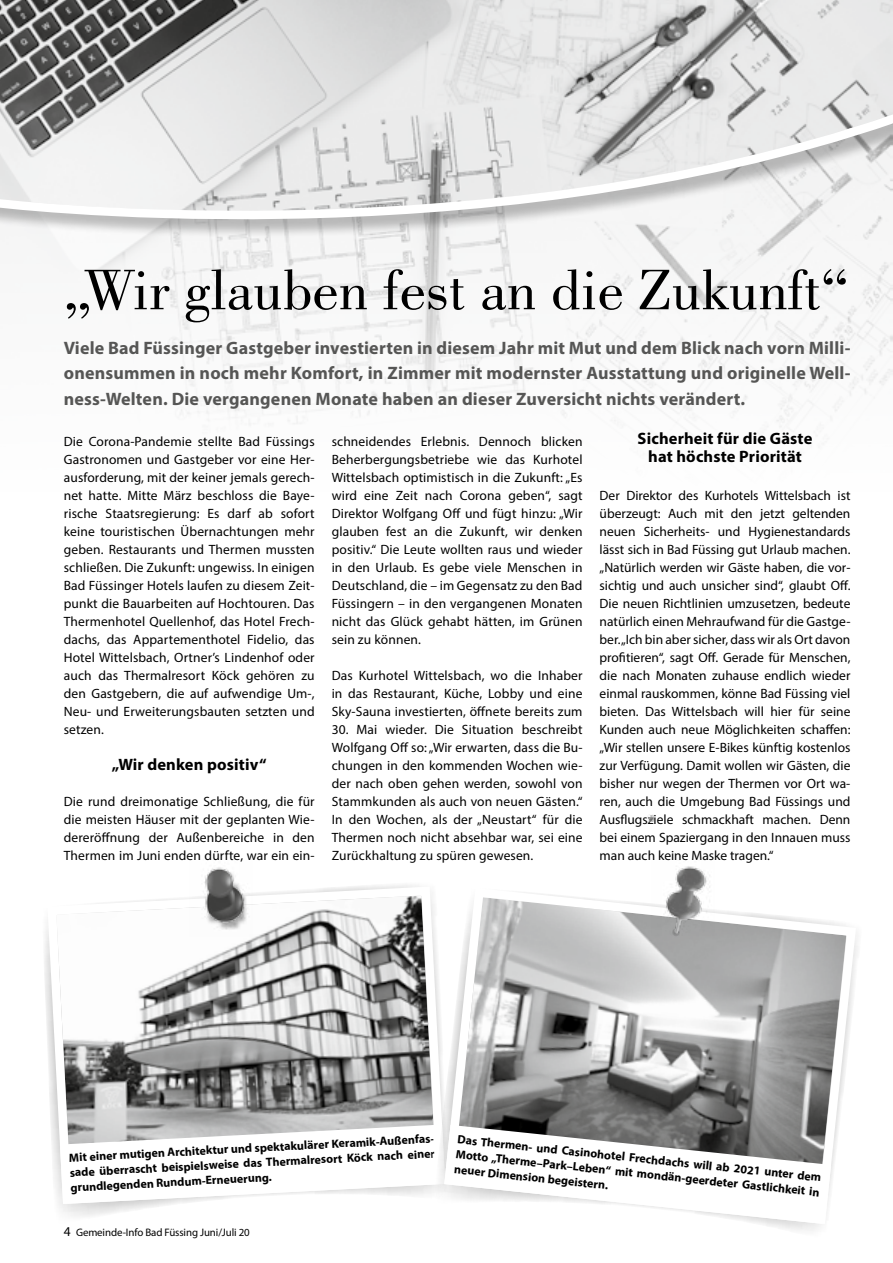
<style>
.page{position:relative;width:893px;height:1263px;background:#fff}
.page>*{position:absolute;margin:0;border:0;box-sizing:border-box;transform-origin:0 0}
.t1{font:60px "Bodoni BT";color:#000}
.t2{font:700 18px/25.5px "Myriad Pro";letter-spacing:.01em;color:#565655;text-align:justify}
.t3{font:700 16.5px/18px "Myriad Pro";letter-spacing:.01em;color:#000;text-align:center}
.t4{font:13.5px/18px "Myriad Pro";letter-spacing:.01em;color:#000;text-align:justify}
.t5{font:700 12px/15px "Myriad Pro";color:#000}
.t6{font:10.8px "Myriad Pro";letter-spacing:-.01em;color:#000}
.s1{font-size:13.5px}
</style>
<div class="page">
<img style="left:92px;top:263px;width:801px;height:173px">
<svg style="left:0;top:0;width:893px;height:263px"></svg>
<svg style="left:44px;top:885px;width:388px;height:321px"></svg>
<svg style="left:440px;top:892px;width:418px;height:337px"></svg>
<svg style="left:60px;top:1124px;width:771px;height:100px"></svg>
<img style="left:189px;top:867px;width:63px;height:69px">
<svg style="left:648px;top:814px;width:7px;height:8px"></svg>
<img style="left:651px;top:866px;width:63px;height:70px">
<h1 class="t1" style="left:64px;top:253px;width:787px">„Wir glauben fest an die Zukunft“</h1>
<p class="t2" style="left:64px;top:334px;width:788px">Viele Bad Füssinger Gastgeber investierten in diesem Jahr mit Mut und dem Blick nach vorn Milli&shy;onensummen in noch mehr Komfort, in Zimmer mit modernster Ausstattung und originelle Well&shy;ness-Welten. Die vergangenen Monate haben an dieser Zuversicht nichts verändert.</p>
<p class="t4" style="left:64px;top:432px;width:252px">Die Corona-Pandemie stellte Bad Füssings Gastronomen und Gastgeber vor eine Her&shy;ausforderung, mit der keiner jemals gerech&shy;net hatte. Mitte März beschloss die Baye&shy;rische Staatsregierung: Es darf ab sofort keine touristischen Übernachtungen mehr geben. Restaurants und Thermen mussten schließen. Die Zukunft: ungewiss. In einigen Bad Füssinger Hotels laufen zu diesem Zeit&shy;punkt die Bauarbeiten auf Hochtouren. Das Thermenhotel Quellenhof, das Hotel Frech&shy;dachs, das Appartementhotel Fidelio, das Hotel Wittelsbach, Ortner’s Lindenhof oder auch das Thermalresort Köck gehören zu den Gastgebern, die auf aufwendige Um-, Neu- und Erweiterungsbauten setzten und setzen.</p>
<p class="t3" style="left:112px;top:755px;width:156px">„Wir denken positiv“</p>
<p class="t4" style="left:64px;top:792px;width:252px">Die rund dreimonatige Schließung, die für die meisten Häuser mit der geplanten Wie&shy;dereröffnung der Außenbereiche in den Thermen im Juni enden dürfte, war ein ein-</p>
<p class="t4" style="left:332px;top:432px;width:252px">schneidendes Erlebnis. Dennoch blicken Beherbergungsbetriebe wie das Kurhotel Wittelsbach optimistisch in die Zukunft: „Es wird eine Zeit nach Corona geben“, sagt Direktor Wolfgang Off und fügt hinzu: „Wir glauben fest an die Zukunft, wir denken positiv.“ Die Leute wollten raus und wieder in den Urlaub. Es gebe viele Menschen in Deutschland, die – im Gegensatz zu den Bad Füssingern – in den vergangenen Monaten nicht das Glück gehabt hätten, im Grünen sein zu können.</p>
<p class="t4" style="left:332px;top:666px;width:252px">Das Kurhotel Wittelsbach, wo die Inhaber in das Restaurant, Küche, Lobby und eine Sky-Sauna investierten, öffnete bereits zum</p>
<p class="t4" style="left:332px;top:720px;width:252px">30. Mai wieder. Die Situation beschreibt Wolfgang Off so: „Wir erwarten, dass die Bu&shy;chungen in den kommenden Wochen wie&shy;der nach oben gehen werden, sowohl von Stammkunden als auch von neuen Gästen.“ In den Wochen, als der „Neustart“ für die Thermen noch nicht absehbar war, sei eine Zurückhaltung zu spüren gewesen.</p>
<p class="t3" style="left:638px;top:429px;width:176px">Sicherheit für die Gäste hat höchste Priorität</p>
<p class="t4" style="left:600px;top:486px;width:252px">Der Direktor des Kurhotels Wittelsbach ist überzeugt: Auch mit den jetzt geltenden neuen Sicherheits- und Hygienestandards lässt sich in Bad Füssing gut Urlaub machen. „Natürlich werden wir Gäste haben, die vor&shy;sichtig und auch unsicher sind“, glaubt Off.<br>Die neuen Richtlinien umzusetzen, bedeute natürlich einen Mehraufwand für die Gastge&shy;ber. „Ich bin aber sicher, dass wir als Ort davon profitieren“, sagt Off. Gerade für Menschen, die nach Monaten zuhause endlich wieder einmal rauskommen, könne Bad Füssing viel bieten. Das Wittelsbach will hier für seine Kunden auch neue Möglichkeiten schaffen: „Wir stellen unsere E-Bikes künftig kostenlos zur Verfügung. Damit wollen wir Gästen, die bisher nur wegen der Thermen vor Ort wa&shy;ren, auch die Umgebung Bad Füssings und Ausflugsziele schmackhaft machen. Denn bei einem Spaziergang in den Innauen muss man auch keine Maske tragen.“</p>
<p class="t5" style="left:69px;top:1150px;width:369px;rotate:-3deg">Mit einer mutigen Architektur und spektakulärer Keramik-Außenfas&shy;sade überrascht beispielsweise das Thermalresort Köck nach einer grundlegenden Rundum-Erneuerung.</p>
<p class="t5" style="left:458px;top:1131px;width:367px;text-align:justify;rotate:6deg">Das Thermen- und Casinohotel Frechdachs will ab 2021 unter dem Motto „Therme–Park–Leben“ mit mondän-geerdeter Gastlichkeit in neuer Dimension begeistern.</p>
<p class="t6" style="left:64px;top:1226px;width:188px"><span class="s1">4</span> Gemeinde-Info Bad Füssing Juni/Juli 20</p>
</div>
